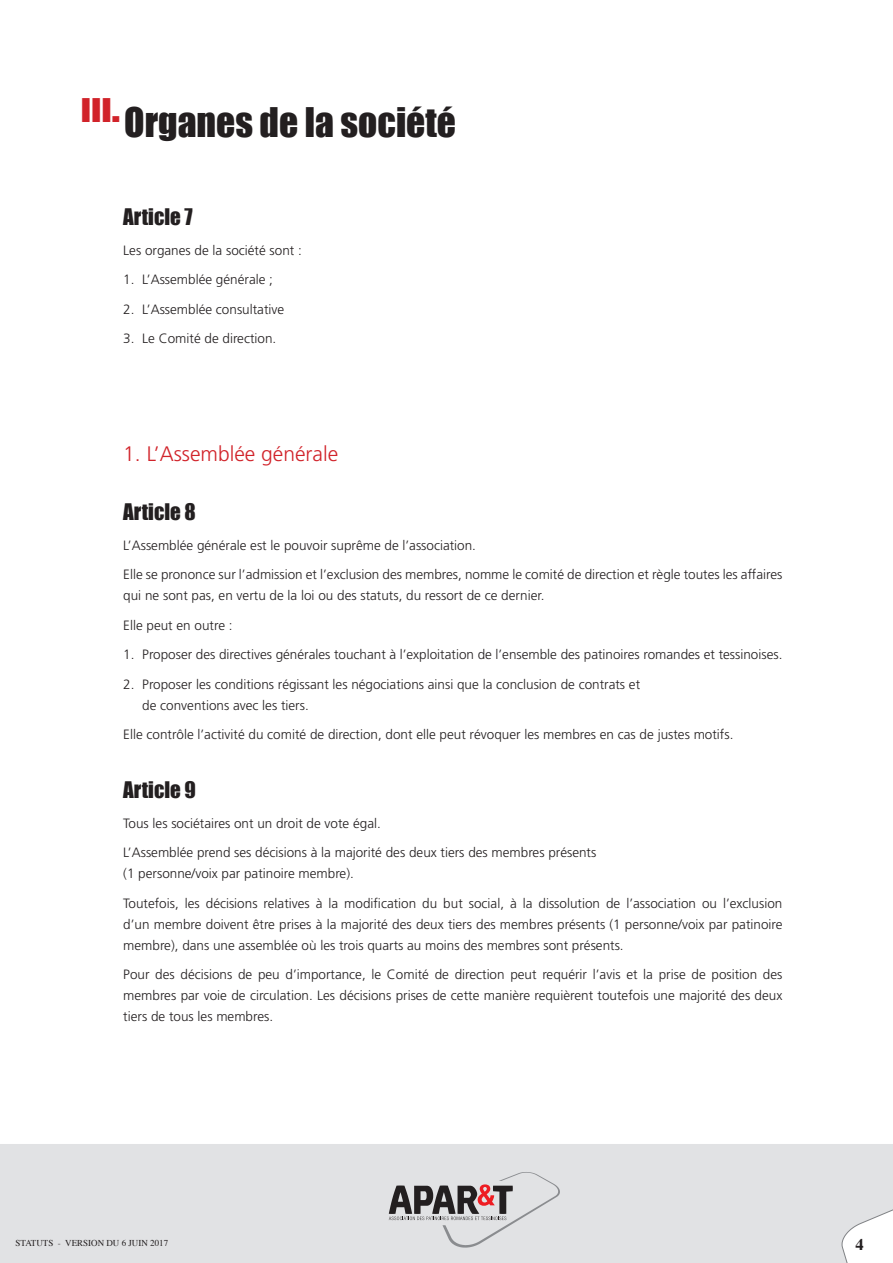
<style>
.page{position:relative;width:893px;height:1263px;background:#fff}
.page>*{position:absolute;margin:0;border:0;box-sizing:border-box;transform-origin:0 0}
.t1{font:37.5px "Impact";color:#231f20}
.t2{font:21px "Impact";color:#231f20}
.t3{font:300 21px "Frutiger";color:#d1232a}
.t4{font:700 16.5px "Times";color:#231f20}
.t5{font:300 13.5px/29.5px "Frutiger";color:#231f20}
.t6{font:9px "Times";color:#231f20}
</style>
<div class="page">
<div style="left:0;top:1144px;width:893px;height:119px;background:#e1e2e4"></div>
<svg style="left:841px;top:1183px;width:52px;height:80px"></svg>
<svg style="left:389px;top:1172px;width:171px;height:76px;background:#c2c0c2"></svg>
<h1 class="t1" style="left:81px;top:93px;width:377px"><sup>III</sup><sup>.</sup>Organes de la société</h1>
<h2 class="t2" style="left:123px;top:201px;width:71px">Article 7</h2>
<p class="t5" style="left:123px;top:235px;width:180px">Les organes de la société sont :</p>
<p class="t5" style="left:123px;top:265px;width:151px">1. L’Assemblée générale ;</p>
<p class="t5" style="left:123px;top:294px;width:162px">2. L’Assemblée consultative</p>
<p class="t5" style="left:123px;top:324px;width:154px">3. Le Comité de direction.</p>
<h2 class="t3" style="left:123px;top:442px;width:216px">1. L’Assemblée générale</h2>
<h2 class="t2" style="left:123px;top:496px;width:74px">Article 8</h2>
<p class="t5" style="left:123px;top:530px;width:661px">L’Assemblée générale est le pouvoir suprême de l’association.<br>Elle se prononce sur l’admission et l’exclusion des membres, nomme le comité de direction et règle toutes les affaires</p>
<p class="t5" style="left:123px;top:581px;width:423px">qui ne sont pas, en vertu de la loi ou des statuts, du ressort de ce dernier.<br>Elle peut en outre :</p>
<p class="t5" style="left:123px;top:640px;width:661px">1. Proposer des directives générales touchant à l’exploitation de l’ensemble des patinoires romandes et tessinoises.</p>
<p class="t5" style="left:142px;top:674px;width:499px;line-height:21px;text-indent:-19px">2. Proposer les conditions régissant les négociations ainsi que la conclusion de contrats et de conventions avec les tiers.</p>
<p class="t5" style="left:123px;top:720px;width:612px">Elle contrôle l’activité du comité de direction, dont elle peut révoquer les membres en cas de justes motifs.</p>
<h2 class="t2" style="left:123px;top:774px;width:74px">Article 9</h2>
<p class="t5" style="left:123px;top:809px;width:475px">Tous les sociétaires ont un droit de vote égal.<br>L’Assemblée prend ses décisions à la majorité des deux tiers des membres présents</p>
<p class="t5" style="left:123px;top:859px;width:660px">(1 personne/voix par patinoire membre).<br>Toutefois, les décisions relatives à la modification du but social, à la dissolution de l’association ou l’exclusion</p>
<p class="t5" style="left:123px;top:914px;width:661px;line-height:21px">d’un membre doivent être prises à la majorité des deux tiers des membres présents (1 personne/voix par patinoire membre), dans une assemblée où les trois quarts au moins des membres sont présents.</p>
<p class="t5" style="left:123px;top:964px;width:661px;line-height:21px;text-align:justify">Pour des décisions de peu d’importance, le Comité de direction peut requérir l’avis et la prise de position des membres par voie de circulation. Les décisions prises de cette manière requièrent toutefois une majorité des deux tiers de tous les membres.</p>
<p class="t6" style="left:16px;top:1235px;width:154px">STATUTS - VERSION DU 6 JUIN 2017</p>
<p class="t4" style="left:855px;top:1229px;width:10px">4</p>
</div>
